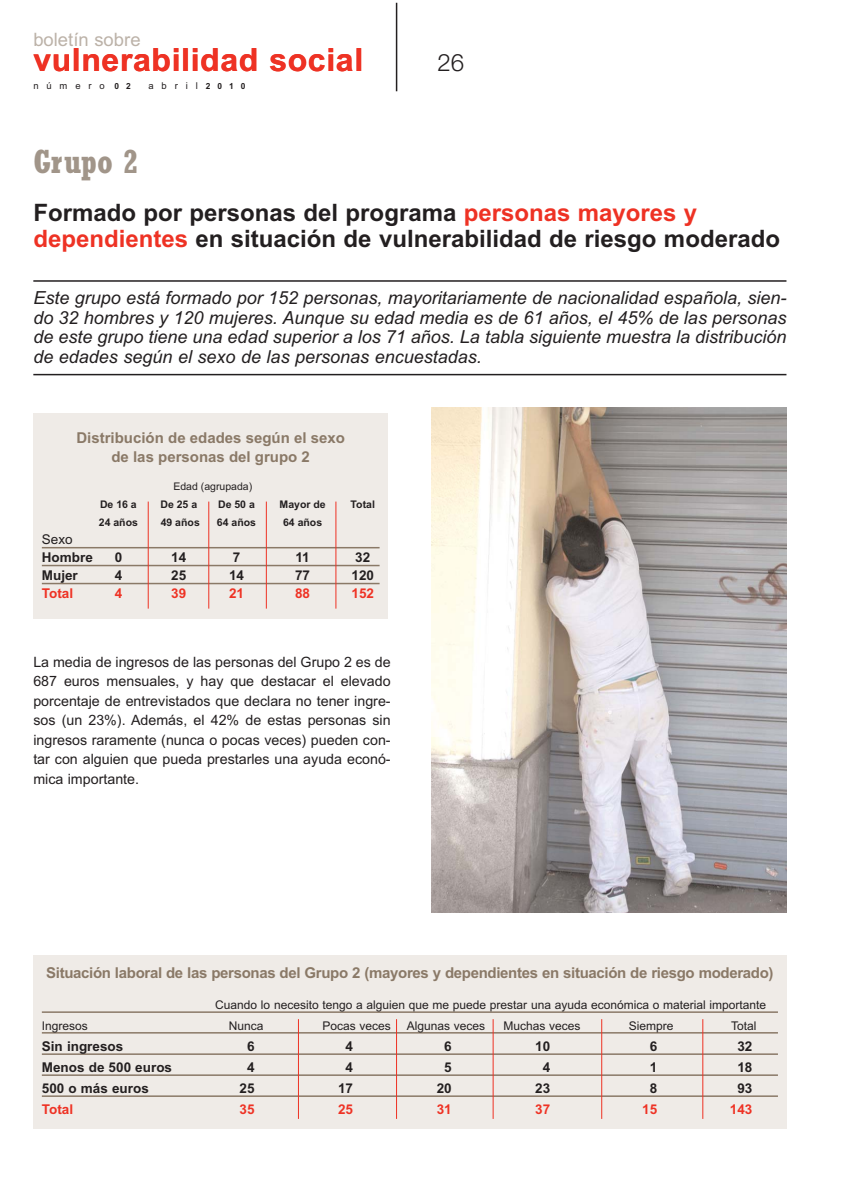
<style>
.page{position:relative;width:851px;height:1191px;background:#fff}
.page>*{position:absolute;margin:0;border:0;box-sizing:border-box;transform-origin:0 0}
.t1{font:700 condensed 33px "Rockwell";color:#a19589}
.t2{font:700 31.95px "Arial";letter-spacing:.02em;color:#ee3224}
.t3{font:700 24px/25.5px "Arial";color:#231f20}
.t4{font:300 24px "Helvetica Neue";color:#231f20}
.t5{font:18.45px "Arial";color:#bcb2a8}
.t6{font:italic 18px/19.5px "Arial";color:#231f20;text-align:justify}
.t7{font:700 15px "Arial";letter-spacing:-.02em;color:#8a7967}
.t8{font:700 15px/19.5px "Arial";color:#8a7967;text-align:center}
.t9{font:14.25px/19.5px "Arial";color:#231f20;text-align:justify}
.t10{font:700 13.5px "Arial";color:#231f20}
.t11{font:700 13.5px "Arial";color:#ee3224}
.t12{font:13.5px "Arial";color:#231f20}
.t13{font:12px "Arial";color:#231f20}
.t14{font:700 10.5px "Arial";color:#231f20}
.t15{font:10.5px "Arial";color:#231f20}
.t16{font:9.45px "Arial";letter-spacing:.835em;color:#231f20}
.s1{font-weight:700;font-size:8.4px}
.s2{color:#ee3224}
</style>
<div class="page">
<hr style="left:396px;top:3px;width:1px;height:88px;background:#231f20">
<hr style="left:33px;top:280px;width:753px;height:2px;background:#231f20">
<hr style="left:33px;top:374px;width:753px;height:1px;background:#231f20">
<div style="left:33px;top:414px;width:355px;height:205px;background:#efebe7"></div>
<hr style="left:42px;top:547px;width:337px;height:1px;background:#8a7967">
<hr style="left:42px;top:565px;width:337px;height:1px;background:#8a7967">
<hr style="left:42px;top:583px;width:337px;height:1px;background:#8a7967">
<div style="left:33px;top:955px;width:753px;height:173px;background:#efebe7"></div>
<hr style="left:42px;top:1011px;width:735px;height:2px;background:#8a7967">
<hr style="left:42px;top:1032px;width:735px;height:1px;background:#8a7967">
<hr style="left:42px;top:1053px;width:735px;height:2px;background:#8a7967">
<hr style="left:42px;top:1074px;width:735px;height:2px;background:#8a7967">
<hr style="left:42px;top:1095px;width:735px;height:2px;background:#8a7967">
<hr style="left:148px;top:501px;width:1px;height:107px;background:#ee3224">
<hr style="left:208px;top:501px;width:1px;height:107px;background:#ee3224">
<hr style="left:266px;top:501px;width:1px;height:107px;background:#ee3224">
<hr style="left:335px;top:501px;width:1px;height:107px;background:#ee3224">
<hr style="left:298px;top:1019px;width:1px;height:99px;background:#ee3224">
<hr style="left:396px;top:1019px;width:1px;height:99px;background:#ee3224">
<hr style="left:492px;top:1019px;width:1px;height:99px;background:#ee3224">
<hr style="left:601px;top:1019px;width:1px;height:99px;background:#ee3224">
<hr style="left:702px;top:1019px;width:1px;height:99px;background:#ee3224">
<img style="left:431px;top:407px;width:355px;height:505px">
<p class="t5" style="left:33px;top:33px;width:109px">boletín sobre</p>
<p class="t16" style="left:33px;top:82px;width:99px">número <span class="s1">02</span></p>
<p class="t16" style="left:148px;top:82px;width:99px">abril<span class="s1">2010</span></p>
<h2 class="t2" style="left:33px;top:48px;width:331px">vulnerabilidad social</h2>
<h3 class="t4" style="left:437px;top:54px;width:28px">26</h3>
<h1 class="t1" style="left:33px;top:150px;width:106px">Grupo 2</h1>
<h3 class="t3" style="left:33px;top:202px;width:748px">Formado por personas del programa <span class="s2">personas mayores y dependientes</span> en situación de vulnerabilidad de riesgo moderado</h3>
<p class="t6" style="left:33px;top:290px;width:754px">Este grupo está formado por 152 personas, mayoritariamente de nacionalidad española, sien&shy;do 32 hombres y 120 mujeres. Aunque su edad media es de 61 años, el 45% de las personas de este grupo tiene una edad superior a los 71 años. La tabla siguiente muestra la distribución de edades según el sexo de las personas encuestadas.</p>
<p class="t8" style="left:76px;top:429px;width:270px">Distribución de edades según el sexo de las personas del grupo 2</p>
<p class="t15" style="left:173px;top:482px;width:80px">Edad (agrupada)</p>
<p class="t14" style="left:100px;top:500px;width:38px">De 16 a</p>
<p class="t14" style="left:160px;top:500px;width:38px">De 25 a</p>
<p class="t14" style="left:218px;top:500px;width:38px">De 50 a</p>
<p class="t14" style="left:279px;top:500px;width:48px">Mayor de</p>
<p class="t14" style="left:350px;top:500px;width:26px">Total</p>
<p class="t14" style="left:99px;top:518px;width:41px">24 años</p>
<p class="t14" style="left:161px;top:518px;width:41px">49 años</p>
<p class="t14" style="left:217px;top:518px;width:41px">64 años</p>
<p class="t14" style="left:283px;top:518px;width:41px">64 años</p>
<p class="t12" style="left:42px;top:534px;width:32px">Sexo</p>
<p class="t10" style="left:42px;top:552px;width:53px">Hombre</p>
<p class="t10" style="left:115px;top:552px;width:9px">0</p>
<p class="t10" style="left:171px;top:552px;width:17px">14</p>
<p class="t10" style="left:233px;top:552px;width:9px">7</p>
<p class="t10" style="left:295px;top:552px;width:16px">11</p>
<p class="t10" style="left:355px;top:552px;width:17px">32</p>
<p class="t10" style="left:42px;top:570px;width:38px">Mujer</p>
<p class="t10" style="left:115px;top:570px;width:9px">4</p>
<p class="t10" style="left:171px;top:570px;width:17px">25</p>
<p class="t10" style="left:229px;top:570px;width:17px">14</p>
<p class="t10" style="left:295px;top:570px;width:17px">77</p>
<p class="t10" style="left:351px;top:570px;width:24px">120</p>
<p class="t11" style="left:42px;top:588px;width:33px">Total</p>
<p class="t11" style="left:115px;top:588px;width:9px">4</p>
<p class="t11" style="left:171px;top:588px;width:17px">39</p>
<p class="t11" style="left:229px;top:588px;width:17px">21</p>
<p class="t11" style="left:295px;top:588px;width:17px">88</p>
<p class="t11" style="left:351px;top:588px;width:24px">152</p>
<p class="t9" style="left:33px;top:653px;width:359px">La media de ingresos de las personas del Grupo 2 es de 687 euros mensuales, y hay que destacar el elevado porcentaje de entrevistados que declara no tener ingre&shy;sos (un 23%). Además, el 42% de estas personas sin ingresos raramente (nunca o pocas veces) pueden con&shy;tar con alguien que pueda prestarles una ayuda econó&shy;mica importante.</p>
<p class="t7" style="left:46px;top:967px;width:728px">Situación laboral de las personas del Grupo 2 (mayores y dependientes en situación de riesgo moderado)</p>
<p class="t13" style="left:215px;top:1000px;width:552px">Cuando lo necesito tengo a alguien que me puede prestar una ayuda económica o material importante</p>
<p class="t13" style="left:42px;top:1021px;width:48px">Ingresos</p>
<p class="t13" style="left:229px;top:1021px;width:36px">Nunca</p>
<p class="t13" style="left:322px;top:1021px;width:70px">Pocas veces</p>
<p class="t13" style="left:407px;top:1021px;width:80px">Algunas veces</p>
<p class="t13" style="left:503px;top:1021px;width:79px">Muchas veces</p>
<p class="t13" style="left:629px;top:1021px;width:46px">Siempre</p>
<p class="t13" style="left:731px;top:1021px;width:27px">Total</p>
<p class="t10" style="left:42px;top:1041px;width:83px">Sin ingresos</p>
<p class="t10" style="left:247px;top:1041px;width:9px">6</p>
<p class="t10" style="left:345px;top:1041px;width:9px">4</p>
<p class="t10" style="left:444px;top:1041px;width:9px">6</p>
<p class="t10" style="left:535px;top:1041px;width:17px">10</p>
<p class="t10" style="left:649px;top:1041px;width:9px">6</p>
<p class="t10" style="left:737px;top:1041px;width:17px">32</p>
<p class="t10" style="left:42px;top:1062px;width:132px">Menos de 500 euros</p>
<p class="t10" style="left:247px;top:1062px;width:9px">4</p>
<p class="t10" style="left:345px;top:1062px;width:9px">4</p>
<p class="t10" style="left:444px;top:1062px;width:9px">5</p>
<p class="t10" style="left:542px;top:1062px;width:9px">4</p>
<p class="t10" style="left:649px;top:1062px;width:9px">1</p>
<p class="t10" style="left:737px;top:1062px;width:17px">18</p>
<p class="t10" style="left:42px;top:1083px;width:108px">500 o más euros</p>
<p class="t10" style="left:239px;top:1083px;width:17px">25</p>
<p class="t10" style="left:338px;top:1083px;width:17px">17</p>
<p class="t10" style="left:436px;top:1083px;width:17px">20</p>
<p class="t10" style="left:535px;top:1083px;width:17px">23</p>
<p class="t10" style="left:649px;top:1083px;width:9px">8</p>
<p class="t10" style="left:737px;top:1083px;width:17px">93</p>
<p class="t11" style="left:42px;top:1104px;width:33px">Total</p>
<p class="t11" style="left:239px;top:1104px;width:17px">35</p>
<p class="t11" style="left:338px;top:1104px;width:17px">25</p>
<p class="t11" style="left:436px;top:1104px;width:17px">31</p>
<p class="t11" style="left:535px;top:1104px;width:17px">37</p>
<p class="t11" style="left:642px;top:1104px;width:17px">15</p>
<p class="t11" style="left:729px;top:1104px;width:24px">143</p>
</div>
